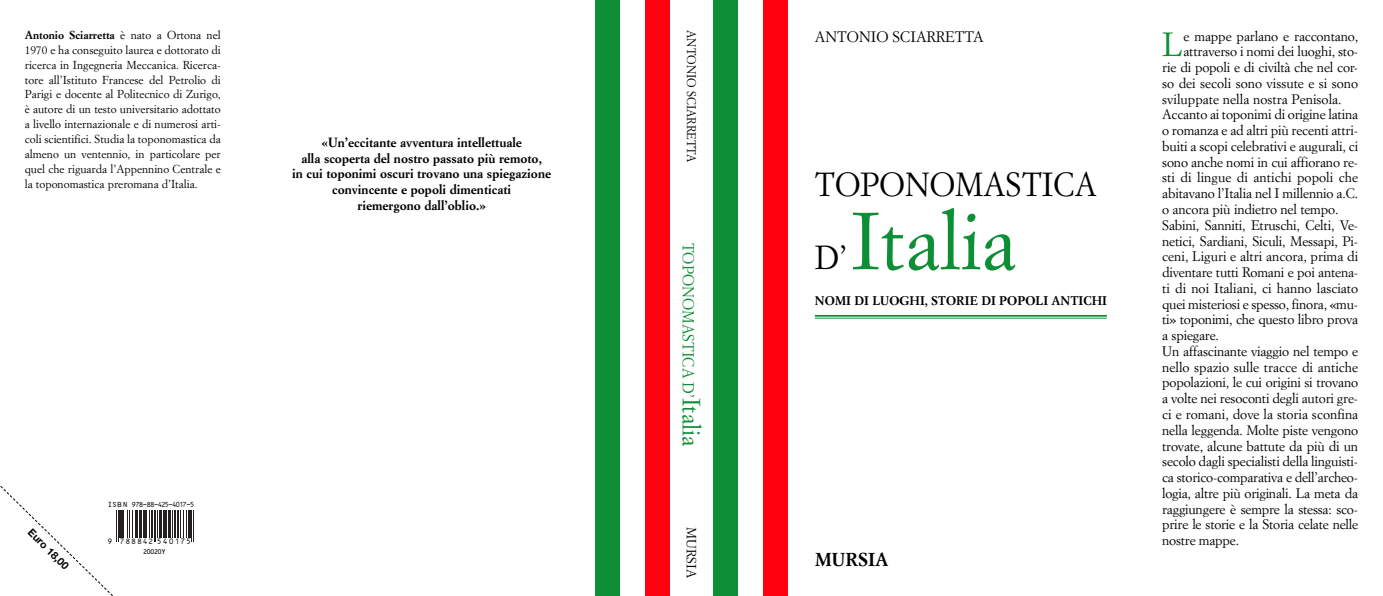
<style>
.page{position:relative;width:1383px;height:596px;background:#fff}
.page>*{position:absolute;margin:0;border:0;box-sizing:border-box;transform-origin:0 0}
.t1{font:79.1px "Simoncini Garamond";color:#0e8e35}
.t2{font:32.99px "Simoncini Garamond";color:#0e8e35}
.t3{font:32.81px "Simoncini Garamond";color:#000;scale:.95 1}
.t4{font:700 18.38px "Simoncini Garamond";color:#000}
.t5{font:15.75px "Simoncini Garamond";color:#0e8e35;scale:.95 1}
.t6{font:14.88px "Simoncini Garamond";color:#000}
.t7{font:13.56px "Simoncini Garamond";letter-spacing:-.015em;color:#000}
.t8{font:700 13.12px/15.8px "Simoncini Garamond";color:#000;text-align:center}
.t9{font:13.12px "Simoncini Garamond";color:#000}
.t10{font:700 12.34px "Simoncini Garamond";color:#000}
.t11{font:12.25px "Simoncini Garamond";color:#000;scale:.95 1}
.t12{font:11.38px/14.9px "Simoncini Garamond";color:#000;text-align:justify}
.t13{font:700 10.5px "Helvetica Neue";color:#000}
.t14{font:7.09px "Optical Beta";letter-spacing:.24em;color:#231f20}
.t15{font:6.56px "Optical Beta";letter-spacing:-.04em;color:#231f20}
.t16{font:6.12px "Optical Beta";color:#000}
.s1{font-weight:700}
.s2{font-size:24.5px}
</style>
<div class="page">
<hr style="left:136px;top:510px;width:2px;height:27px;background:#231f20">
<hr style="left:139px;top:510px;width:2px;height:27px;background:#231f20">
<hr style="left:143px;top:510px;width:2px;height:27px;background:#231f20">
<svg style="left:146px;top:510px;width:4px;height:27px"></svg>
<hr style="left:151px;top:510px;width:2px;height:27px;background:#231f20">
<hr style="left:154px;top:510px;width:1px;height:32px;background:#231f20">
<hr style="left:155px;top:510px;width:1px;height:32px;background:#231f20">
<svg style="left:157px;top:510px;width:7px;height:27px"></svg>
<hr style="left:164px;top:510px;width:3px;height:27px;background:#231f20">
<hr style="left:168px;top:510px;width:3px;height:27px;background:#231f20">
<hr style="left:174px;top:510px;width:2px;height:27px;background:#231f20">
<hr style="left:177px;top:510px;width:2px;height:27px;background:#231f20">
<svg style="left:180px;top:510px;width:7px;height:27px"></svg>
<hr style="left:188px;top:510px;width:3px;height:27px;background:#231f20">
<hr style="left:191px;top:510px;width:1px;height:32px;background:#231f20">
<hr style="left:193px;top:510px;width:1px;height:32px;background:#231f20">
<svg style="left:0;top:486px;width:137px;height:109px"></svg>
<div style="left:645px;top:0;width:25px;height:595px;background:#ff000f"></div>
<div style="left:595px;top:0;width:25px;height:595px;background:#0e8e35"></div>
<div style="left:763px;top:0;width:25px;height:595px;background:#ff000f"></div>
<div style="left:713px;top:0;width:25px;height:595px;background:#0e8e35"></div>
<hr style="left:815px;top:315px;width:292px;height:1px;background:#0e8e35">
<hr style="left:815px;top:317px;width:292px;height:1px;background:#0e8e35">
<p class="t12" style="left:25px;top:28px;width:198px"><span class="s1">Antonio Sciarretta</span> è nato a Ortona nel 1970 e ha conseguito laurea e dottorato di ricerca in Ingegneria Meccanica. Ricerca&shy;tore all’Istituto Francese del Petrolio di Parigi e docente al Politecnico di Zurigo, è autore di un testo universitario adottato a livello internazionale e di numerosi arti&shy;coli scientifici. Studia la toponomastica da almeno un ventennio, in particolare per quel che riguarda l’Appennino Centrale e la toponomastica preromana d’Italia.</p>
<p class="t11" style="left:697px;top:30px;width:141px;rotate:90deg">ANTONIO SCIARRETTA</p>
<p class="t8" style="left:292px;top:135px;width:260px">«Un’eccitante avventura intellettuale<br>alla scoperta del nostro passato più remoto,<br>in cui toponimi oscuri trovano una spiegazione convincente e popoli dimenticati<br>riemergono dall’oblio.»</p>
<p class="t13" style="left:33px;top:527px;width:54px;rotate:45deg">Euro 18,00</p>
<p class="t15" style="left:109px;top:501px;width:87px">I S B N 978-88-425-4017-5</p>
<p class="t14" style="left:108px;top:537px;width:84px">9 788842 540175</p>
<p class="t16" style="left:143px;top:548px;width:24px">20020Y</p>
<p class="t5" style="left:695px;top:242px;width:216px;rotate:90deg">TOPONOMASTICA D’<span class="s2">Italia</span></p>
<p class="t9" style="left:697px;top:526px;width:52px;rotate:90deg">MURSIA</p>
<p class="t6" style="left:815px;top:30px;width:170px">ANTONIO SCIARRETTA</p>
<h3 class="t3" style="left:815px;top:170px;width:298px">TOPONOMASTICA</h3>
<h1 class="t1" style="left:851px;top:208px;width:167px">Italia</h1>
<p class="t10" style="left:815px;top:295px;width:294px">NOMI DI LUOGHI, STORIE DI POPOLI ANTICHI</p>
<h3 class="t3" style="left:815px;top:244px;width:35px">D’</h3>
<h3 class="t4" style="left:815px;top:552px;width:75px">MURSIA</h3>
<h2 class="t2" style="left:1162px;top:31px;width:22px">L</h2>
<p class="t7" style="left:1183px;top:30px;width:176px">e mappe parlano e raccontano,</p>
<p class="t7" style="left:1183px;top:46px;width:176px">attraverso i nomi dei luoghi, sto-</p>
<p class="t7" style="left:1162px;top:62px;width:197px">rie di popoli e di civiltà che nel cor-</p>
<p class="t7" style="left:1162px;top:77px;width:197px">so dei secoli sono vissute e si sono</p>
<p class="t7" style="left:1162px;top:93px;width:181px">sviluppate nella nostra Penisola.</p>
<p class="t7" style="left:1162px;top:109px;width:197px">Accanto ai toponimi di origine latina</p>
<p class="t7" style="left:1162px;top:125px;width:197px">o romanza e ad altri più recenti attri-</p>
<p class="t7" style="left:1162px;top:140px;width:197px">buiti a scopi celebrativi e augurali, ci</p>
<p class="t7" style="left:1162px;top:156px;width:197px">sono anche nomi in cui affiorano re-</p>
<p class="t7" style="left:1162px;top:172px;width:197px">sti di lingue di antichi popoli che</p>
<p class="t7" style="left:1162px;top:188px;width:197px">abitavano l’Italia nel I millennio a.C.</p>
<p class="t7" style="left:1162px;top:203px;width:178px">o ancora più indietro nel tempo.</p>
<p class="t7" style="left:1162px;top:219px;width:197px">Sabini, Sanniti, Etruschi, Celti, Ve-</p>
<p class="t7" style="left:1162px;top:235px;width:197px">netici, Sardiani, Siculi, Messapi, Pi-</p>
<p class="t7" style="left:1162px;top:251px;width:197px">ceni, Liguri e altri ancora, prima di</p>
<p class="t7" style="left:1162px;top:266px;width:197px">diventare tutti Romani e poi antena-</p>
<p class="t7" style="left:1162px;top:282px;width:198px">ti di noi Italiani, ci hanno lasciato</p>
<p class="t7" style="left:1162px;top:298px;width:197px">quei misteriosi e spesso, finora, «mu-</p>
<p class="t7" style="left:1162px;top:314px;width:197px">ti» toponimi, che questo libro prova</p>
<p class="t7" style="left:1162px;top:329px;width:58px">a spiegare.</p>
<p class="t7" style="left:1162px;top:345px;width:197px">Un affascinante viaggio nel tempo e</p>
<p class="t7" style="left:1162px;top:361px;width:197px">nello spazio sulle tracce di antiche</p>
<p class="t7" style="left:1162px;top:377px;width:197px">popolazioni, le cui origini si trovano</p>
<p class="t7" style="left:1162px;top:392px;width:197px">a volte nei resoconti degli autori gre-</p>
<p class="t7" style="left:1162px;top:408px;width:198px">ci e romani, dove la storia sconfina</p>
<p class="t7" style="left:1162px;top:424px;width:197px">nella leggenda. Molte piste vengono</p>
<p class="t7" style="left:1162px;top:440px;width:197px">trovate, alcune battute da più di un</p>
<p class="t7" style="left:1162px;top:455px;width:198px">secolo dagli specialisti della linguisti-</p>
<p class="t7" style="left:1162px;top:471px;width:197px">ca storico-comparativa e dell’archeo-</p>
<p class="t7" style="left:1162px;top:487px;width:197px">logia, altre più originali. La meta da</p>
<p class="t7" style="left:1162px;top:503px;width:197px">raggiungere è sempre la stessa: sco-</p>
<p class="t7" style="left:1162px;top:518px;width:197px">prire le storie e la Storia celate nelle</p>
<p class="t7" style="left:1162px;top:534px;width:78px">nostre mappe.</p>
</div>
